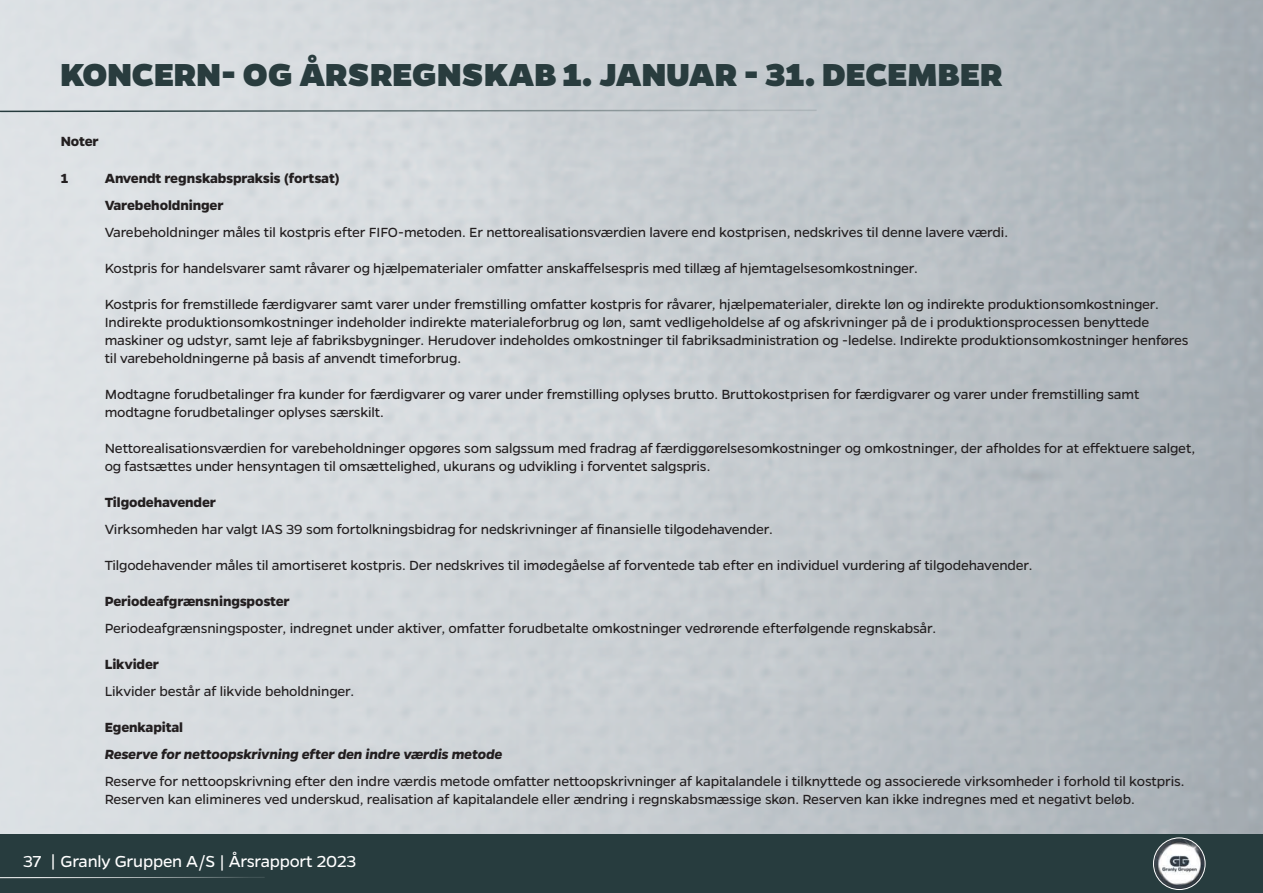
<style>
.page{position:relative;width:1263px;height:893px;background:#fff}
.page>*{position:absolute;margin:0;border:0;box-sizing:border-box;transform-origin:0 0}
.t1{font:800 36px "Gentona";color:#293c3e}
.t2{font:18px "Gentona";letter-spacing:-.01em;color:#fff}
.t3{font:15px/18px "Gentona";letter-spacing:-.01em;color:#231f20}
.t4{font:700 15px "Gentona";letter-spacing:-.01em;color:#231f20}
.t5{font:italic 700 15px "Gentona";letter-spacing:-.01em;color:#231f20}
</style>
<div class="page">
<div style="left:0;top:0;width:1263px;height:886px;background:linear-gradient(to right,#e4e8eb,#abb2b8)"></div>
<div style="left:0;top:834px;width:1263px;height:59px;background:#273c3e"></div>
<svg style="left:0;top:877px;width:265px;height:2px"></svg>
<svg style="left:0;top:109px;width:818px;height:5px;background:#b2b9bd"></svg>
<img style="left:1153px;top:838px;width:52px;height:51px;border-radius:26px">
<div style="left:1153px;top:837px;width:52px;height:53px;border:1px solid #fff;border-radius:50%"></div>
<p class="t1" style="left:61px;top:54px;width:943px">KONCERN- OG ÅRSREGNSKAB 1. JANUAR - 31. DECEMBER</p>
<p class="t4" style="left:61px;top:132px;width:39px">Noter</p>
<p class="t4" style="left:61px;top:170px;width:9px">1</p>
<p class="t4" style="left:105px;top:170px;width:237px">Anvendt regnskabspraksis (fortsat)</p>
<p class="t4" style="left:105px;top:197px;width:120px">Varebeholdninger</p>
<p class="t3" style="left:105px;top:223px;width:905px">Varebeholdninger måles til kostpris efter FIFO-metoden. Er nettorealisationsværdien lavere end kostprisen, nedskrives til denne lavere værdi.</p>
<p class="t3" style="left:105px;top:259px;width:815px">Kostpris for handelsvarer samt råvarer og hjælpematerialer omfatter anskaffelsespris med tillæg af hjemtagelsesomkostninger.</p>
<p class="t3" style="left:105px;top:295px;width:1085px">Kostpris for fremstillede færdigvarer samt varer under fremstilling omfatter kostpris for råvarer, hjælpematerialer, direkte løn og indirekte produktionsomkostninger.<br>Indirekte produktionsomkostninger indeholder indirekte materialeforbrug og løn, samt vedligeholdelse af og afskrivninger på de i produktionsprocessen benyttede maskiner og udstyr, samt leje af fabriksbygninger. Herudover indeholdes omkostninger til fabriksadministration og -ledelse. Indirekte produktionsomkostninger henføres til varebeholdningerne på basis af anvendt timeforbrug.</p>
<p class="t3" style="left:105px;top:385px;width:1036px">Modtagne forudbetalinger fra kunder for færdigvarer og varer under fremstilling oplyses brutto. Bruttokostprisen for færdigvarer og varer under fremstilling samt modtagne forudbetalinger oplyses særskilt.</p>
<p class="t3" style="left:105px;top:439px;width:1092px">Nettorealisationsværdien for varebeholdninger opgøres som salgssum med fradrag af færdiggørelsesomkostninger og omkostninger, der afholdes for at effektuere salget, og fastsættes under hensyntagen til omsættelighed, ukurans og udvikling i forventet salgspris.</p>
<p class="t4" style="left:105px;top:494px;width:113px">Tilgodehavender</p>
<p class="t3" style="left:105px;top:520px;width:670px">Virksomheden har valgt IAS 39 som fortolkningsbidrag for nedskrivninger af finansielle tilgodehavender.</p>
<p class="t3" style="left:105px;top:556px;width:929px">Tilgodehavender måles til amortiseret kostpris. Der nedskrives til imødegåelse af forventede tab efter en individuel vurdering af tilgodehavender.</p>
<p class="t4" style="left:105px;top:593px;width:186px">Periodeafgrænsningsposter</p>
<p class="t3" style="left:105px;top:619px;width:833px">Periodeafgrænsningsposter, indregnet under aktiver, omfatter forudbetalte omkostninger vedrørende efterfølgende regnskabsår.</p>
<p class="t4" style="left:105px;top:656px;width:56px">Likvider</p>
<p class="t3" style="left:105px;top:682px;width:251px">Likvider består af likvide beholdninger.</p>
<p class="t4" style="left:105px;top:719px;width:80px">Egenkapital</p>
<p class="t5" style="left:105px;top:746px;width:399px">Reserve for nettoopskrivning efter den indre værdis metode</p>
<p class="t3" style="left:105px;top:772px;width:1081px">Reserve for nettoopskrivning efter den indre værdis metode omfatter nettoopskrivninger af kapitalandele i tilknyttede og associerede virksomheder i forhold til kostpris.<br>Reserven kan elimineres ved underskud, realisation af kapitalandele eller ændring i regnskabsmæssige skøn. Reserven kan ikke indregnes med et negativt beløb.</p>
<p class="t2" style="left:23px;top:851px;width:20px">37</p>
<p class="t2" style="left:50px;top:851px;width:307px">| Granly Gruppen A/S | Årsrapport 2023</p>
</div>
